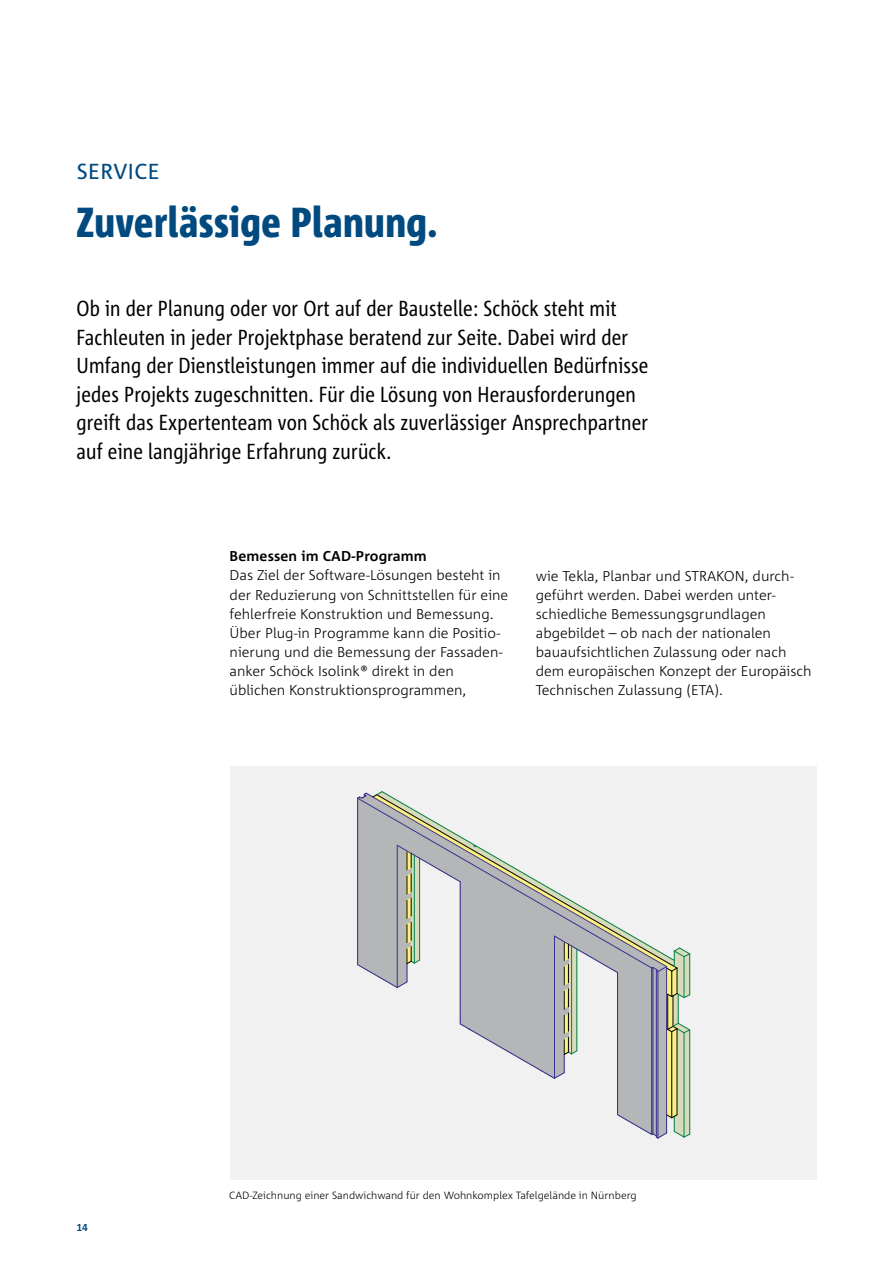
<style>
.page{position:relative;width:893px;height:1263px;background:#fff}
.page>*{position:absolute;margin:0;border:0;box-sizing:border-box;transform-origin:0 0}
.t1{font:800 condensed 42px "Corpid Schoeck";letter-spacing:.01em;color:#004a80}
.t2{font:condensed 21.75px/28.5px "Corpid Schoeck";letter-spacing:.01em;color:#000}
.t3{font:21.75px "Corpid Schoeck";letter-spacing:.02em;color:#004a80}
.t4{font:300 14.25px/19.2px "Corpid Schoeck";color:#000}
.t5{font:700 14.25px "Corpid Schoeck";letter-spacing:.01em;color:#000}
.t6{font:300 10.5px "Corpid Schoeck";color:#000}
.t7{font:700 10.5px "Corpid Schoeck";color:#004a80}
</style>
<div class="page">
<div style="left:230px;top:766px;width:586px;height:414px;background:#f1f1f2"></div>
<svg style="left:357px;top:792px;width:117px;height:180px"></svg>
<svg style="left:396px;top:844px;width:294px;height:295px"></svg>
<h2 class="t3" style="left:77px;top:157px;width:84px">SERVICE</h2>
<h1 class="t1" style="left:77px;top:196px;width:363px">Zuverlässige Planung.</h1>
<p class="t2" style="left:77px;top:294px;width:573px">Ob in der Planung oder vor Ort auf der Baustelle: Schöck steht mit Fachleuten in jeder Projektphase beratend zur Seite. Dabei wird der Umfang der Dienstleistungen immer auf die individuellen Bedürfnisse jedes Projekts zugeschnitten. Für die Lösung von Herausforderungen greift das Expertenteam von Schöck als zuverlässiger Ansprechpartner auf eine langjährige Erfahrung zurück.</p>
<p class="t5" style="left:230px;top:547px;width:199px">Bemessen im CAD-Programm</p>
<p class="t4" style="left:230px;top:566px;width:280px">Das Ziel der Software-Lösungen besteht in der Reduzierung von Schnittstellen für eine fehlerfreie Konstruktion und Bemessung.<br>Über Plug-in Programme kann die Positio&shy;nierung und die Bemessung der Fassaden&shy;anker Schöck Isolink® direkt in den üblichen Konstruktionsprogrammen,</p>
<p class="t4" style="left:536px;top:566px;width:277px">wie Tekla, Planbar und STRAKON, durch&shy;geführt werden. Dabei werden unter&shy;schiedliche Bemessungsgrundlagen abgebildet – ob nach der nationalen bauaufsichtlichen Zulassung oder nach dem europäischen Konzept der Europäisch Technischen Zulassung (ETA).</p>
<p class="t7" style="left:77px;top:1221px;width:13px">14</p>
<p class="t6" style="left:229px;top:1189px;width:409px">CAD-Zeichnung einer Sandwichwand für den Wohnkomplex Tafelgelände in Nürnberg</p>
</div>
